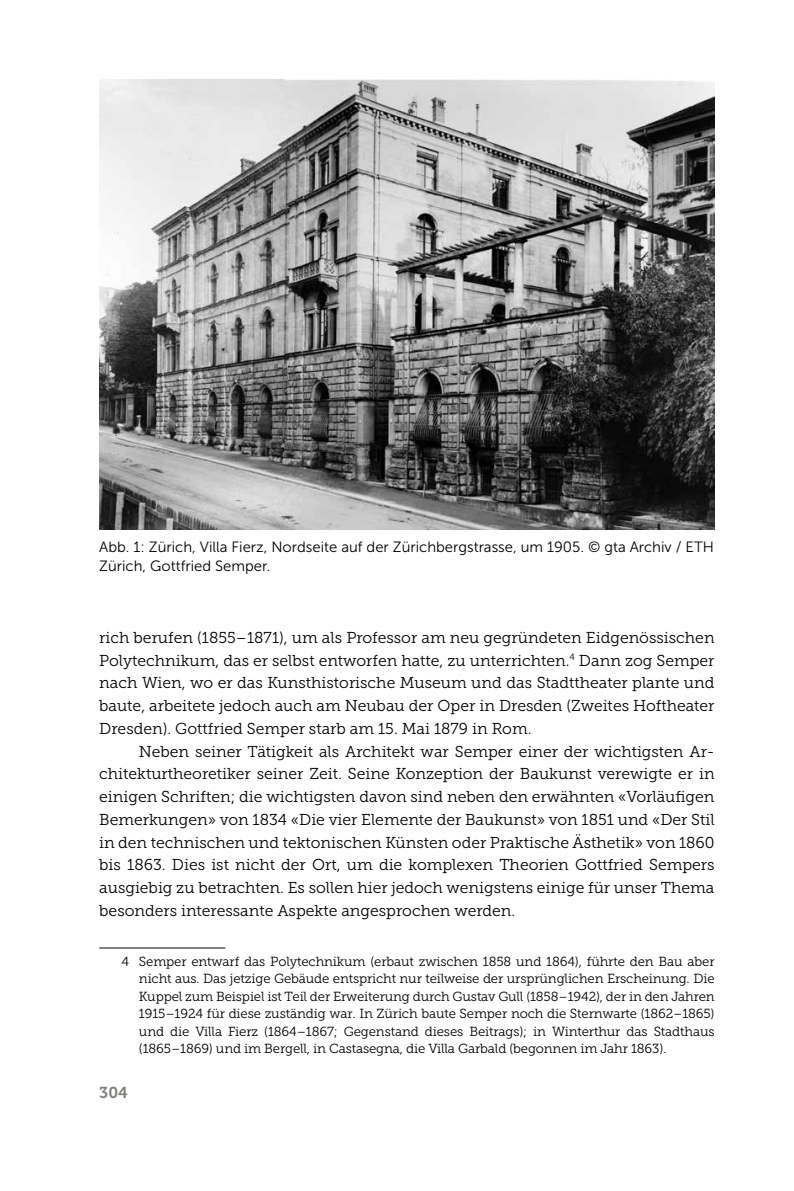
<style>
.page{position:relative;width:794px;height:1191px;background:#fff}
.page>*{position:absolute;margin:0;border:0;box-sizing:border-box;transform-origin:0 0}
.t1{font:15.75px/22.8px "Museo Slab 300";color:#000;text-align:justify}
.t2{font:15.75px "Museo Slab 700";color:#817e7b}
.t3{font:14.88px/19.2px "Museo Sans 300";color:#000}
.t4{font:13.12px/17.5px "Museo Slab 300";letter-spacing:-.01em;color:#000;text-align:justify}
</style>
<div class="page">
<hr style="left:99px;top:947px;width:126px;height:1px;background:#000">
<img style="left:99px;top:79px;width:615px;height:450px">
<p class="t3" style="left:99px;top:537px;width:616px">Abb. 1: Zürich, Villa Fierz, Nordseite auf der Zürichbergstrasse, um 1905. © gta Archiv / ETH<br>Zürich, Gottfried Semper.</p>
<p class="t1" style="left:99px;top:626px;width:617px">rich berufen (1855–1871), um als Professor am neu gegründeten Eidgenössischen Polytechnikum, das er selbst entworfen hatte, zu unterrichten.<sup>4</sup> Dann zog Semper nach Wien, wo er das Kunsthistorische Museum und das Stadttheater plante und baute, arbeitete jedoch auch am Neubau der Oper in Dresden (Zweites Hoftheater Dresden). Gottfried Semper starb am 15. Mai 1879 in Rom.</p>
<p class="t1" style="left:99px;top:740px;width:617px;text-indent:40px">Neben seiner Tätigkeit als Architekt war Semper einer der wichtigsten Ar&shy;chitekturtheoretiker seiner Zeit. Seine Konzeption der Baukunst verewigte er in einigen Schriften; die wichtigsten davon sind neben den erwähnten «Vorläufigen Bemerkungen» von 1834 «Die vier Elemente der Baukunst» von 1851 und «Der Stil in den technischen und tektonischen Künsten oder Praktische Ästhetik» von 1860 bis 1863. Dies ist nicht der Ort, um die komplexen Theorien Gottfried Sempers ausgiebig zu betrachten. Es sollen hier jedoch wenigstens einige für unser Thema besonders interessante Aspekte angesprochen werden.</p>
<p class="t4" style="left:139px;top:952px;width:577px;text-indent:-17px">4 Semper entwarf das Polytechnikum (erbaut zwischen 1858 und 1864), führte den Bau aber nicht aus. Das jetzige Gebäude entspricht nur teilweise der ursprünglichen Erscheinung. Die Kuppel zum Beispiel ist Teil der Erweiterung durch Gustav Gull (1858–1942), der in den Jahren 1915–1924 für diese zuständig war. In Zürich baute Semper noch die Sternwarte (1862–1865) und die Villa Fierz (1864–1867; Gegenstand dieses Beitrags); in Winterthur das Stadthaus (1865–1869) und im Bergell, in Castasegna, die Villa Garbald (begonnen im Jahr 1863).</p>
<p class="t2" style="left:99px;top:1083px;width:30px">304</p>
</div>
